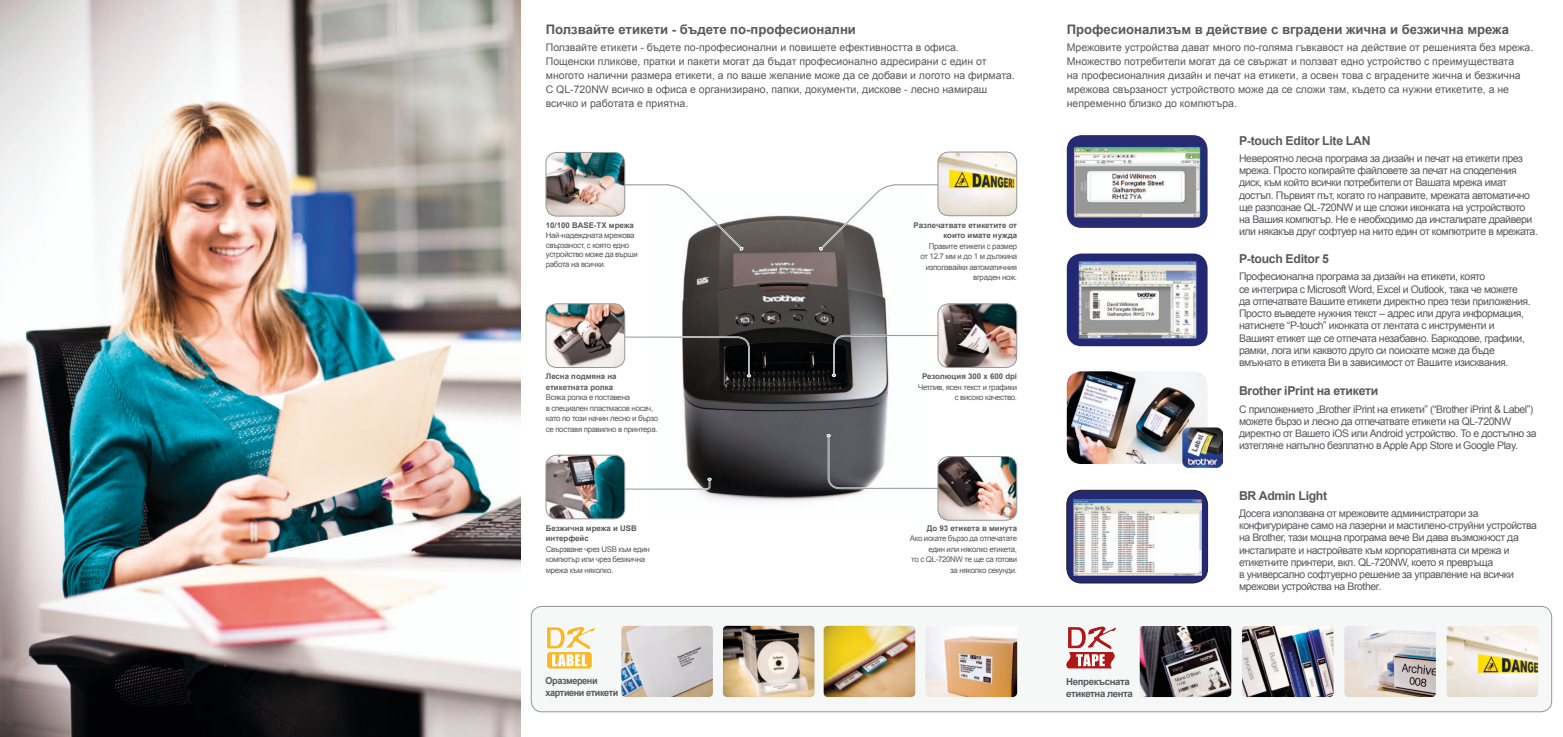
<style>
.page{position:relative;width:1563px;height:737px;background:#fff}
.page>*{position:absolute;margin:0;border:0;box-sizing:border-box;transform-origin:0 0}
.t1{font:700 13.12px "Arial";color:#59595c}
.t2{font:700 12.25px "Arial";letter-spacing:-.025em;color:#59595c}
.t3{font:10.5px/12.2px "Arial";letter-spacing:-.04em;color:#59595c}
.t4{font:10.5px/14px "Arial";color:#59595c}
.t5{font:700 9.62px/11.5px "Arial";letter-spacing:-.04em;color:#59595c;scale:.94 1}
.t6{font:700 9.62px/11.5px "Arial";letter-spacing:-.04em;color:#59595c}
.t7{font:7.88px/10.5px "Arial";letter-spacing:-.04em;color:#59595c}
.t8{font:700 7.88px/10.5px "Arial";color:#59595c}
.s1{font-family:"Arial Narrow"}
</style>
<div class="page">
<div style="left:531px;top:606px;width:1020px;height:105px;background:#f6f7f7;border-radius:11px"></div>
<div style="left:531px;top:606px;width:1021px;height:106px;border:1px solid #939699;border-radius:11px"></div>
<img style="left:682px;top:215px;width:207px;height:287px">
<img style="left:547px;top:455px;width:78px;height:64px">
<div style="left:545px;top:455px;width:80px;height:64px;border:1px solid #939699;border-radius:11px"></div>
<img style="left:547px;top:152px;width:77px;height:64px">
<div style="left:545px;top:152px;width:80px;height:64px;border:1px solid #939699;border-radius:11px"></div>
<img style="left:939px;top:152px;width:77px;height:64px">
<div style="left:937px;top:152px;width:80px;height:64px;border:1px solid #939699;border-radius:11px"></div>
<svg style="left:624px;top:158px;width:125px;height:177px"></svg>
<img style="left:547px;top:304px;width:78px;height:62px">
<div style="left:545px;top:303px;width:80px;height:65px;border:1px solid #939699;border-radius:11px"></div>
<img style="left:939px;top:305px;width:77px;height:61px">
<div style="left:937px;top:303px;width:80px;height:65px;border:1px solid #939699;border-radius:11px"></div>
<svg style="left:623px;top:183px;width:120px;height:68px"></svg>
<svg style="left:818px;top:183px;width:121px;height:67px"></svg>
<svg style="left:623px;top:335px;width:128px;height:42px"></svg>
<svg style="left:623px;top:478px;width:88px;height:13px"></svg>
<svg style="left:827px;top:434px;width:110px;height:56px"></svg>
<svg style="left:832px;top:333px;width:128px;height:44px"></svg>
<svg style="left:547px;top:626px;width:48px;height:43px"></svg>
<svg style="left:1066px;top:626px;width:50px;height:43px"></svg>
<img style="left:621px;top:626px;width:92px;height:71px">
<img style="left:723px;top:626px;width:91px;height:71px">
<img style="left:823px;top:626px;width:92px;height:71px">
<img style="left:926px;top:627px;width:91px;height:70px">
<img style="left:1139px;top:626px;width:92px;height:71px">
<img style="left:1242px;top:626px;width:91px;height:71px">
<img style="left:1344px;top:626px;width:92px;height:71px">
<img style="left:1446px;top:626px;width:92px;height:71px">
<img style="left:0;top:0;width:521px;height:737px">
<img style="left:939px;top:456px;width:77px;height:64px">
<div style="left:937px;top:456px;width:80px;height:64px;border:1px solid #939699;border-radius:11px"></div>
<img style="left:1067px;top:135px;width:140px;height:93px">
<img style="left:1067px;top:253px;width:140px;height:93px">
<img style="left:1067px;top:371px;width:140px;height:93px">
<img style="left:1182px;top:427px;width:40px;height:40px">
<div style="left:1067px;top:490px;width:140px;height:93px;background:#242974;border-radius:15px"></div>
<img style="left:1074px;top:499px;width:127px;height:76px">
<div style="left:1066px;top:490px;width:142px;height:93px;border:1px solid #231f21;border-radius:15px"></div>
<p class="t1" style="left:546px;top:21px;width:312px">Ползвайте етикети - бъдете по-професионални</p>
<p class="t4" style="left:546px;top:40px;width:470px">Ползвайте етикети - бъдете по-професионални и повишете ефективността в офиса.<br>Пощенски пликове, пратки и пакети могат да бъдат професионално адресирани с един от многото налични размера етикети, а по ваше желание може да се добави и логото на фирмата.<br>С QL-720NW всичко в офиса е организирано, папки, документи, дискове - лесно намираш всичко и работата е приятна.</p>
<p class="t8" style="left:546px;top:221px;width:89px">10/100 BASE-TX мрежа</p>
<p class="t7" style="left:546px;top:230px;width:94px;line-height:9.6px">Най-надеждната мрежова свързаност, с която едно устройство може да върши работа на всички<span class="s1">.</span></p>
<p class="t8" style="left:546px;top:371px;width:72px">Лесна подмяна на етикетната ролка</p>
<p class="t7" style="left:546px;top:392px;width:114px">Всяка ролка е поставена<br>в специален пластмасов носач, като по този начин лесно и бързо се поставя правилно в принтера.</p>
<p class="t8" style="left:546px;top:522px;width:92px">Безжична мрежа и USB интерфейс</p>
<p class="t7" style="left:546px;top:543px;width:105px">Свързване чрез USB към един компютър или чрез безжична мрежа към няколко.</p>
<p class="t8" style="left:913px;top:220px;width:105px;text-align:right">Разпечатвате етикетите от които имате нужда</p>
<p class="t7" style="left:920px;top:241px;width:98px;text-align:right">Правите етикети с размер от 12.7 мм и до 1 м дължина използвайки автоматичния вграден нож.</p>
<p class="t8" style="left:922px;top:371px;width:96px">Резолюция 300 x 600 dpi</p>
<p class="t7" style="left:918px;top:382px;width:101px;text-align:right">Четлив, ясен текст и графики с високо качество.</p>
<p class="t8" style="left:926px;top:523px;width:92px">До 93 етикета в минута</p>
<p class="t7" style="left:910px;top:533px;width:109px;text-align:right">Ако искате бързо да отпечатате един или няколко етикета,<br>то с QL-720NW те ще са готови за няколко секунди.</p>
<p class="t1" style="left:1067px;top:21px;width:444px">Професионализъм в действие с вградени жична и безжична мрежа</p>
<p class="t4" style="left:1067px;top:40px;width:468px">Мрежовите устройства дават много по-голяма гъвкавост на действие от решенията без мрежа.<br>Множество потребители могат да се свържат и ползват едно устройство с преимуществата<br>на професионалния дизайн и печат на етикети, а освен това с вградените жична и безжична мрежова свързаност устройството може да се сложи там, където са нужни етикетите, а не непременно близко до компютъра.</p>
<p class="t2" style="left:1239px;top:132px;width:133px">P-touch Editor Lite LAN</p>
<p class="t3" style="left:1239px;top:152px;width:300px">Невероятно лесна програма за дизайн и печат на етикети през мрежа. Просто копирайте файловете за печат на споделения диск, към който всички потребители от Вашата мрежа имат достъп. Първият път, когато го направите, мрежата автоматично ще разпознае QL-720NW и ще сложи иконката на устройството на Вашия компютър. Не е необходимо да инсталирате драйвери или някакъв друг софтуер на нито един от компютрите в мрежата.</p>
<p class="t2" style="left:1239px;top:250px;width:92px">P-touch Editor 5</p>
<p class="t3" style="left:1239px;top:270px;width:293px">Професионална програма за дизайн на етикети, която<br>се интегрира с Microsoft Word, Excel и Outlook, така че можете да отпечатвате Вашите етикети директно през тези приложения.<br>Просто въведете нужния текст – адрес или друга информация, натиснете “P-touch” иконката от лентата с инструменти и Вашият етикет ще се отпечата незабавно. Баркодове, графики, рамки, лога или каквото друго си поискате може да бъде вмъкнато в етикета Ви в зависимост от Вашите изисквания.</p>
<p class="t2" style="left:1239px;top:383px;width:141px">Brother iPrint на етикети</p>
<p class="t3" style="left:1239px;top:403px;width:299px">С приложението „Brother iPrint на етикети” (“Brother iPrint &amp; Label”) можете бързо и лесно да отпечатвате етикети на QL-720NW директно от Вашето iOS или Android устройство. То е достъпно за изтегляне напълно безплатно в Apple App Store и Google Play.</p>
<p class="t2" style="left:1239px;top:487px;width:90px">BR Admin Light</p>
<p class="t3" style="left:1239px;top:507px;width:299px">Досега използвана от мрежовите администратори за конфигуриране само на лазерни и мастилено-струйни устройства на Brother, тази мощна програма вече Ви дава възможност да инсталирате и настройвате към корпоративната си мрежа и етикетните принтери, вкл. QL-720NW, което я превръща<br>в универсално софтуерно решение за управление на всички мрежови устройства на Brother.</p>
<p class="t5" style="left:545px;top:675px;width:79px">Оразмерени хартиени етикети</p>
<p class="t6" style="left:1066px;top:676px;width:68px">Непрекъсната етикетна лента</p>
</div>
